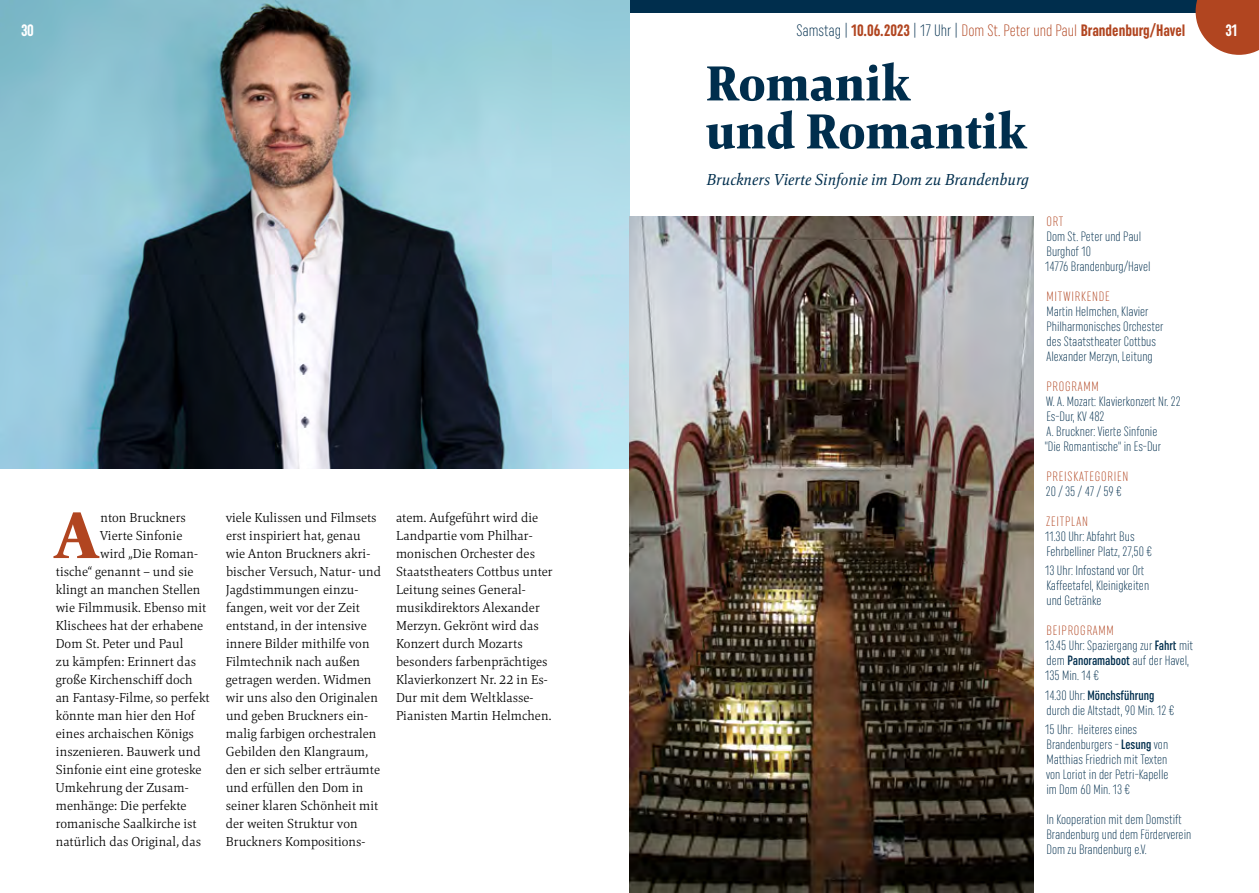
<style>
.page{position:relative;width:1259px;height:893px;background:#fff}
.page>*{position:absolute;margin:0;border:0;box-sizing:border-box;transform-origin:0 0}
.t1{font:800 67.5px "Mangan Nova";color:#b14520}
.t2{font:800 51px/48px "Mangan Nova";color:#002e4d}
.t3{font:700 extra-condensed 16.5px "Uniform";color:#b14520}
.t4{font:italic 16.5px "Mangan Nova";color:#002e4d}
.t5{font:700 extra-condensed 16.5px "Uniform";color:#fff}
.t6{font:300 13.5px/18px "Mangan Nova";color:#000}
.t7{font:300 extra-condensed 13.5px/15px "Uniform";color:#002e4d}
.t8{font:300 extra-condensed 13.5px "Uniform";letter-spacing:.06em;color:#b14520}
.s1{font-weight:300;color:#002e4d}
.s2{font-weight:300}
.s3{color:#b14520}
.s4{font-weight:500}
</style>
<div class="page">
<div style="left:609px;top:0;width:650px;height:13px;background:#002e4d"></div>
<svg style="left:1195px;top:0;width:64px;height:55px;background:#ba5d3e"></svg>
<img style="left:0;top:0;width:629px;height:468px">
<img style="left:629px;top:216px;width:404px;height:677px">
<p class="t5" style="left:21px;top:21px;width:14px">30</p>
<p class="t3" style="left:796px;top:21px;width:390px"><span class="s1">Samstag |</span> 10.06.2023 <span class="s1">| 17 Uhr |</span> <span class="s2">Dom St. Peter und Paul</span> Brandenburg/Havel</p>
<p class="t5" style="left:1225px;top:21px;width:13px">31</p>
<h1 class="t1" style="left:53px;top:491px;width:48px">A</h1>
<p class="t6" style="left:100px;top:508px;width:87px">nton Bruckners</p>
<p class="t6" style="left:100px;top:526px;width:84px">Vierte Sinfonie</p>
<p class="t6" style="left:100px;top:544px;width:99px">wird „Die Roman-</p>
<p class="t6" style="left:56px;top:562px;width:139px">tische“ genannt – und sie</p>
<p class="t6" style="left:56px;top:580px;width:146px">klingt an manchen Stellen</p>
<p class="t6" style="left:56px;top:598px;width:152px">wie Filmmusik. Ebenso mit</p>
<p class="t6" style="left:56px;top:616px;width:149px">Klischees hat der erhabene</p>
<p class="t6" style="left:56px;top:634px;width:129px">Dom St. Peter und Paul</p>
<p class="t6" style="left:56px;top:652px;width:142px">zu kämpfen: Erinnert das</p>
<p class="t6" style="left:56px;top:670px;width:138px">große Kirchenschiff doch</p>
<p class="t6" style="left:56px;top:688px;width:155px">an Fantasy-Filme, so perfekt</p>
<p class="t6" style="left:56px;top:706px;width:141px">könnte man hier den Hof</p>
<p class="t6" style="left:56px;top:724px;width:140px">eines archaischen Königs</p>
<p class="t6" style="left:56px;top:742px;width:146px">inszenieren. Bauwerk und</p>
<p class="t6" style="left:56px;top:760px;width:147px">Sinfonie eint eine groteske</p>
<p class="t6" style="left:56px;top:778px;width:135px">Umkehrung der Zusam-</p>
<p class="t6" style="left:56px;top:796px;width:132px">menhänge: Die perfekte</p>
<p class="t6" style="left:56px;top:814px;width:142px">romanische Saalkirche ist</p>
<p class="t6" style="left:56px;top:832px;width:147px">natürlich das Original, das</p>
<p class="t6" style="left:226px;top:508px;width:157px">viele Kulissen und Filmsets erst inspiriert hat, genau wie Anton Bruckners akri&shy;bischer Versuch, Natur- und<br>Jagdstimmungen einzu&shy;fangen, weit vor der Zeit entstand, in der intensive innere Bilder mithilfe von<br>Filmtechnik nach außen getragen werden. Widmen wir uns also den Originalen und geben Bruckners ein&shy;malig farbigen orchestralen<br>Gebilden den Klangraum, den er sich selber erträumte und erfüllen den Dom in seiner klaren Schönheit mit der weiten Struktur von<br>Bruckners Kompositions-</p>
<p class="t6" style="left:396px;top:508px;width:158px">atem. Aufgeführt wird die<br>Landpartie vom Philhar&shy;monischen Orchester des<br>Staatstheaters Cottbus unter<br>Leitung seines General&shy;musikdirektors Alexander<br>Merzyn. Gekrönt wird das<br>Konzert durch Mozarts besonders farbenprächtiges<br>Klavierkonzert Nr. 22 in Es-<br>Dur mit dem Weltklasse-<br>Pianisten Martin Helmchen.</p>
<h2 class="t2" style="left:706px;top:60px;width:323px">Romanik<br>und Romantik</h2>
<p class="t4" style="left:706px;top:169px;width:324px">Bruckners Vierte Sinfonie im Dom zu Brandenburg</p>
<p class="t8" style="left:1046px;top:213px;width:19px">ORT</p>
<p class="t7" style="left:1045px;top:228px;width:107px">Dom St. Peter und Paul<br>Burghof 10<br>14776 Brandenburg/Havel</p>
<p class="t8" style="left:1046px;top:288px;width:65px">MITWIRKENDE</p>
<p class="t7" style="left:1046px;top:303px;width:118px">Martin Helmchen, Klavier<br>Philharmonisches Orchester des Staatstheater Cottbus<br>Alexander Merzyn, Leitung</p>
<p class="t8" style="left:1046px;top:378px;width:54px">PROGRAMM</p>
<p class="t7" style="left:1044px;top:393px;width:137px">W. A. Mozart: Klavierkonzert Nr. 22<br>Es-Dur, KV 482<br>A. Bruckner: Vierte Sinfonie<br>"Die Romantische" in Es-Dur</p>
<p class="t8" style="left:1046px;top:468px;width:84px">PREISKATEGORIEN</p>
<p class="t7" style="left:1045px;top:483px;width:77px">20 / 35 / 47 / 59 €</p>
<p class="t8" style="left:1046px;top:513px;width:43px">ZEITPLAN</p>
<p class="t7" style="left:1045px;top:528px;width:108px">11.30 Uhr: Abfahrt Bus<br>Fehrbelliner Platz, 27,50 €</p>
<p class="t7" style="left:1045px;top:563px;width:106px">13 Uhr: Infostand vor Ort<br>Kaffeetafel, Kleinigkeiten und Getränke</p>
<p class="t7" style="left:1045px;top:623px;width:150px"><span class="s3">BEIPROGRAMM<br></span>13.45 Uhr: Spaziergang zur <span class="s4">Fahrt</span> mit dem <span class="s4">Panoramaboot</span> auf der Havel,<br>135 Min. 14 €</p>
<p class="t7" style="left:1045px;top:687px;width:131px">14.30 Uhr: <span class="s4">Mönchsführung </span>durch die Altstadt, 90 Min. 12 €</p>
<p class="t7" style="left:1045px;top:722px;width:125px">15 Uhr: Heiteres eines<br>Brandenburgers - <span class="s4">Lesung</span> von<br>Matthias Friedrich mit Texten von Loriot in der Petri-Kapelle im Dom 60 Min. 13 €</p>
<p class="t7" style="left:1046px;top:812px;width:146px">In Kooperation mit dem Domstift<br>Brandenburg und dem Förderverein<br>Dom zu Brandenburg e.V.</p>
</div>
